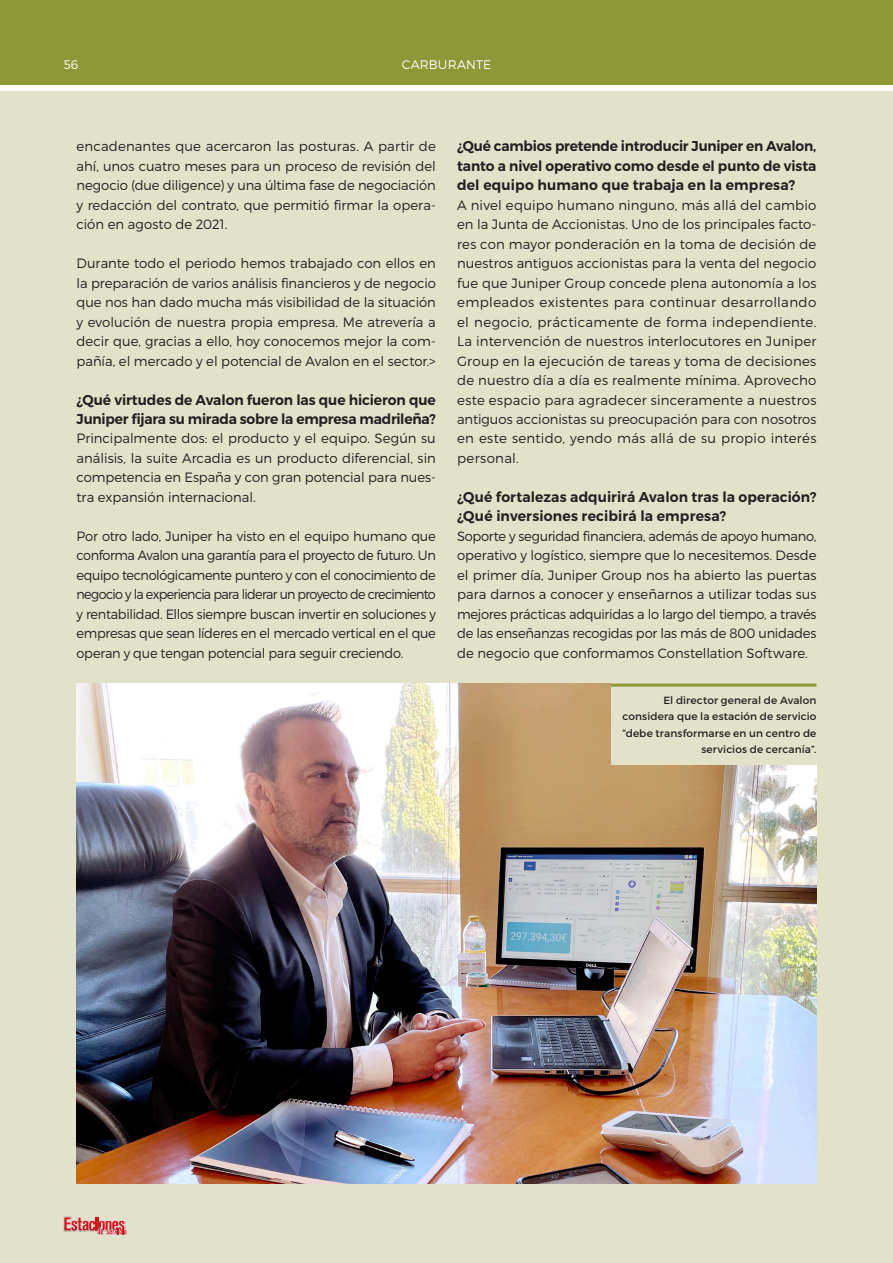
<style>
.page{position:relative;width:893px;height:1263px;background:#fff}
.page>*{position:absolute;margin:0;border:0;box-sizing:border-box;transform-origin:0 0}
.E-pregunta{font:600 14.25px/19.5px "Montserrat";color:#231f20}
.E-text{font:300 13.5px/19.5px "Montserrat";color:#231f20;text-align:justify}
.t1{font:300 12.45px "Montserrat";letter-spacing:.01em;color:#fff}
.E-peu-Sub{font:10.5px/16.5px "Montserrat";letter-spacing:.01em;color:#231f20;text-align:right}
</style>
<div class="page">
<div style="left:0;top:0;width:893px;height:85px;background:#8f9736"></div>
<div style="left:0;top:91px;width:893px;height:1172px;background:#e2e1ca"></div>
<img style="left:77px;top:684px;width:739px;height:499px">
<svg style="left:63px;top:1216px;width:64px;height:19px"></svg>
<div style="left:611px;top:676px;width:226px;height:89px;background:#e2e1ca"></div>
<hr style="left:611px;top:684px;width:205px;height:3px;background:#8f9736">
<p class="t1" style="left:64px;top:57px;width:16px">56</p>
<p class="t1" style="left:402px;top:57px;width:91px">CARBURANTE</p>
<p class="E-text" style="left:77px;top:137px;width:361px">encadenantes que acercaron las posturas. A partir de ahí, unos cuatro meses para un proceso de revisión del negocio (due diligence) y una última fase de negociación y redacción del contrato, que permitió firmar la opera&shy;ción en agosto de 2021.</p>
<p class="E-text" style="left:77px;top:253px;width:361px">Durante todo el periodo hemos trabajado con ellos en la preparación de varios análisis financieros y de negocio que nos han dado mucha más visibilidad de la situación y evolución de nuestra propia empresa. Me atrevería a decir que, gracias a ello, hoy conocemos mejor la com&shy;pañía, el mercado y el potencial de Avalon en el sector.&gt;</p>
<p class="E-pregunta" style="left:77px;top:390px;width:361px">¿Qué virtudes de Avalon fueron las que hicieron que<br>Juniper fijara su mirada sobre la empresa madrileña?</p>
<p class="E-text" style="left:77px;top:429px;width:361px">Principalmente dos: el producto y el equipo. Según su análisis, la suite Arcadia es un producto diferencial, sin competencia en España y con gran potencial para nues&shy;tra expansión internacional.</p>
<p class="E-text" style="left:77px;top:526px;width:361px">Por otro lado, Juniper ha visto en el equipo humano que conforma Avalon una garantía para el proyecto de futuro. Un equipo tecnológicamente puntero y con el conocimiento de negocio y la experiencia para liderar un proyecto de crecimiento y rentabilidad. Ellos siempre buscan invertir en soluciones y empresas que sean líderes en el mercado vertical en el que operan y que tengan potencial para seguir creciendo.</p>
<p class="E-pregunta" style="left:457px;top:137px;width:361px;text-align:justify">¿Qué cambios pretende introducir Juniper en Avalon, tanto a nivel operativo como desde el punto de vista del equipo humano que trabaja en la empresa?</p>
<p class="E-text" style="left:457px;top:195px;width:361px">A nivel equipo humano ninguno, más allá del cambio en la Junta de Accionistas. Uno de los principales facto&shy;res con mayor ponderación en la toma de decisión de nuestros antiguos accionistas para la venta del negocio fue que Juniper Group concede plena autonomía a los empleados existentes para continuar desarrollando el negocio, prácticamente de forma independiente.<br>La intervención de nuestros interlocutores en Juniper Group en la ejecución de tareas y toma de decisiones de nuestro día a día es realmente mínima. Aprovecho este espacio para agradecer sinceramente a nuestros antiguos accionistas su preocupación para con nosotros en este sentido, yendo más allá de su propio interés personal.</p>
<p class="E-pregunta" style="left:457px;top:487px;width:361px">¿Qué fortalezas adquirirá Avalon tras la operación? ¿Qué inversiones recibirá la empresa?</p>
<p class="E-text" style="left:457px;top:526px;width:361px">Soporte y seguridad financiera, además de apoyo humano, operativo y logístico, siempre que lo necesitemos. Desde el primer día, Juniper Group nos ha abierto las puertas para darnos a conocer y enseñarnos a utilizar todas sus mejores prácticas adquiridas a lo largo del tiempo, a través de las enseñanzas recogidas por las más de 800 unidades de negocio que conformamos Constellation Software.</p>
<p class="E-peu-Sub" style="left:622px;top:691px;width:195px">El director general de Avalon considera que la estación de servicio “debe transformarse en un centro de servicios de cercanía”.</p>
</div>
